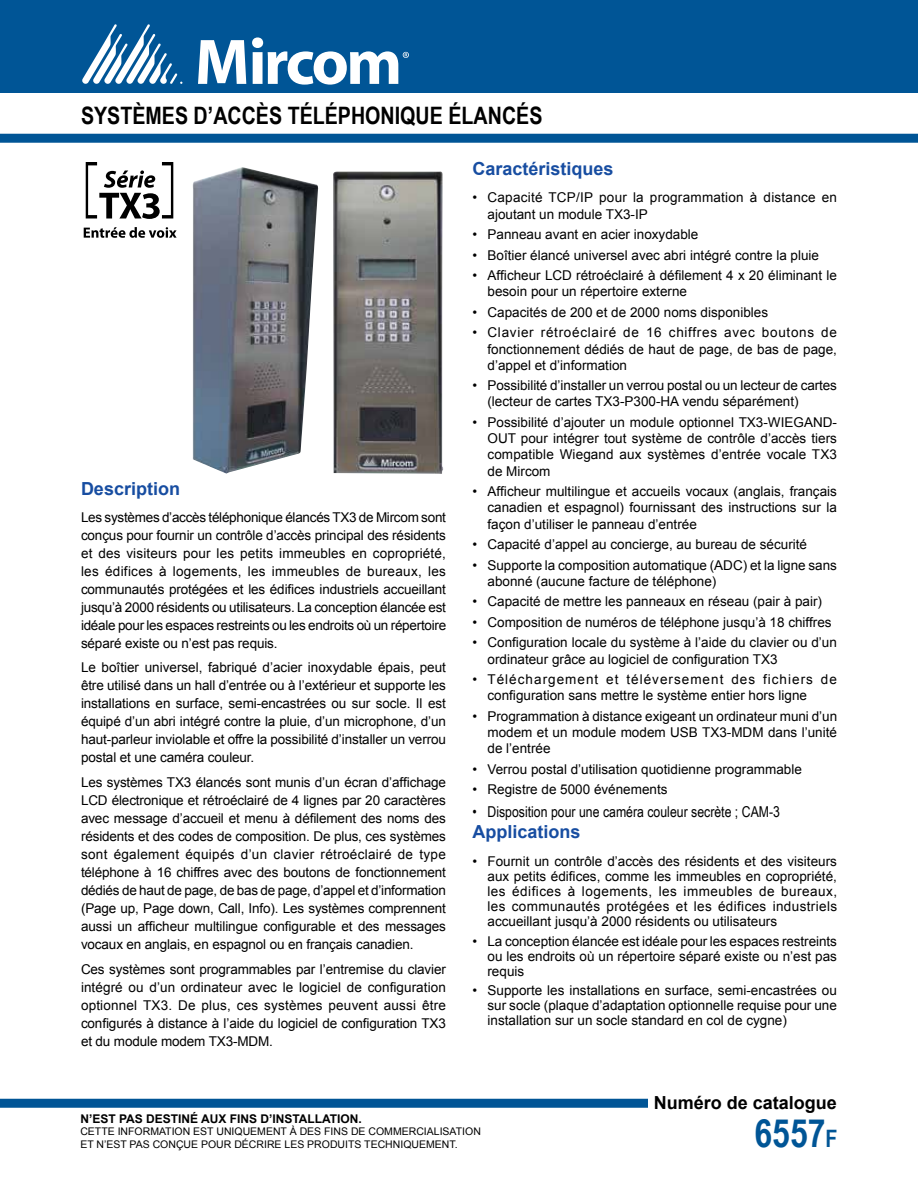
<style>
.page{position:relative;width:918px;height:1188px;background:#fff}
.page>*{position:absolute;margin:0;border:0;box-sizing:border-box;transform-origin:0 0}
.t1{font:700 39px "Arial Narrow";color:#005596}
.t2{font:700 24px "Arial Narrow";color:#000}
.t3{font:700 18px "Arial";color:#174da1}
.t4{font:700 18px "Arial";color:#000}
.t5{font:15px "Arial Narrow";color:#000}
.t6{font:13.5px/18px "Arial";color:#000;text-align:justify}
.t7{font:13.5px/16.2px "Arial";letter-spacing:.02em;color:#000}
.t8{font:700 12px "Arial";color:#000}
.t9{font:10.5px/12.6px "Arial";color:#000}
.s1{font-size:24px}
</style>
<div class="page">
<div style="left:0;top:0;width:918px;height:93px;background:#005596"></div>
<svg style="left:198px;top:40px;width:48px;height:44px"></svg>
<svg style="left:82px;top:24px;width:100px;height:60px"></svg>
<svg style="left:252px;top:37px;width:157px;height:48px"></svg>
<div style="left:0;top:134px;width:918px;height:9px;background:#005596"></div>
<div style="left:0;top:1099px;width:648px;height:9px;background:#005596"></div>
<img style="left:193px;top:167px;width:126px;height:307px">
<img style="left:333px;top:172px;width:110px;height:302px">
<svg style="left:84px;top:227px;width:93px;height:11px"></svg>
<svg style="left:86px;top:162px;width:87px;height:57px"></svg>
<h2 class="t2" style="left:81px;top:97px;width:463px">SYSTÈMES D’ACCÈS TÉLÉPHONIQUE ÉLANCÉS</h2>
<h3 class="t3" style="left:81px;top:477px;width:101px">Description</h3>
<p class="t6" style="left:81px;top:508px;width:367px">Les systèmes d’accès téléphonique élancés TX3 de Mircom sont conçus pour fournir un contrôle d’accès principal des résidents et des visiteurs pour les petits immeubles en copropriété, les édifices à logements, les immeubles de bureaux, les communautés protégées et les édifices industriels accueillant jusqu’à 2000 résidents ou utilisateurs. La conception élancée est idéale pour les espaces restreints ou les endroits où un répertoire séparé existe ou n’est pas requis.</p>
<p class="t6" style="left:81px;top:659px;width:367px">Le boîtier universel, fabriqué d’acier inoxydable épais, peut être utilisé dans un hall d’entrée ou à l’extérieur et supporte les installations en surface, semi-encastrées ou sur socle. Il est équipé d’un abri intégré contre la pluie, d’un microphone, d’un haut-parleur inviolable et offre la possibilité d’installer un verrou postal et une caméra couleur.</p>
<p class="t6" style="left:81px;top:774px;width:367px">Les systèmes TX3 élancés sont munis d’un écran d’affichage LCD électronique et rétroéclairé de 4 lignes par 20 caractères avec message d’accueil et menu à défilement des noms des résidents et des codes de composition. De plus, ces systèmes sont également équipés d’un clavier rétroéclairé de type téléphone à 16 chiffres avec des boutons de fonctionnement dédiés de haut de page, de bas de page, d’appel et d’information (Page up, Page down, Call, Info). Les systèmes comprennent aussi un afficheur multilingue configurable et des messages vocaux en anglais, en espagnol ou en français canadien.</p>
<p class="t6" style="left:81px;top:960px;width:366px">Ces systèmes sont programmables par l’entremise du clavier intégré ou d’un ordinateur avec le logiciel de configuration optionnel TX3. De plus, ces systèmes peuvent aussi être configurés à distance à l’aide du logiciel de configuration TX3 et du module modem TX3-MDM.</p>
<h3 class="t3" style="left:472px;top:157px;width:143px">Caractéristiques</h3>
<p class="t7" style="left:487px;top:190px;width:351px;text-indent:-15px">• Capacité TCP/IP pour la programmation à distance en ajoutant un module TX3-IP</p>
<p class="t6" style="left:472px;top:225px;width:227px">• Panneau avant en acier inoxydable</p>
<p class="t6" style="left:472px;top:246px;width:348px">• Boîtier élancé universel avec abri intégré contre la pluie</p>
<p class="t6" style="left:487px;top:267px;width:351px;line-height:16.2px;text-indent:-15px">• Afficheur LCD rétroéclairé à défilement 4 x 20 éliminant le besoin pour un répertoire externe</p>
<p class="t6" style="left:472px;top:303px;width:297px">• Capacités de 200 et de 2000 noms disponibles</p>
<p class="t6" style="left:487px;top:325px;width:351px;line-height:16.2px;text-indent:-15px">• Clavier rétroéclairé de 16 chiffres avec boutons de fonctionnement dédiés de haut de page, de bas de page, d’appel et d’information</p>
<p class="t6" style="left:487px;top:378px;width:351px;line-height:16.2px;text-indent:-15px">• Possibilité d’installer un verrou postal ou un lecteur de cartes (lecteur de cartes TX3-P300-HA vendu séparément)</p>
<p class="t6" style="left:487px;top:414px;width:351px;line-height:16.2px;text-indent:-15px">• Possibilité d’ajouter un module optionnel TX3-WIEGAND-OUT pour intégrer tout système de contrôle d’accès tiers compatible Wiegand aux systèmes d’entrée vocale TX3 de Mircom</p>
<p class="t6" style="left:487px;top:483px;width:351px;line-height:16.2px;text-indent:-15px">• Afficheur multilingue et accueils vocaux (anglais, français canadien et espagnol) fournissant des instructions sur la façon d’utiliser le panneau d’entrée</p>
<p class="t6" style="left:472px;top:535px;width:336px">• Capacité d’appel au concierge, au bureau de sécurité</p>
<p class="t6" style="left:487px;top:557px;width:351px;line-height:16.2px;text-indent:-15px">• Supporte la composition automatique (ADC) et la ligne sans abonné (aucune facture de téléphone)</p>
<p class="t6" style="left:472px;top:593px;width:351px">• Capacité de mettre les panneaux en réseau (pair à pair)</p>
<p class="t6" style="left:472px;top:613px;width:361px">• Composition de numéros de téléphone jusqu’à 18 chiffres</p>
<p class="t6" style="left:487px;top:635px;width:351px;line-height:16.2px;text-indent:-15px">• Configuration locale du système à l’aide du clavier ou d’un ordinateur grâce au logiciel de configuration TX3</p>
<p class="t6" style="left:487px;top:671px;width:351px;line-height:16.2px;text-indent:-15px">• Téléchargement et téléversement des fichiers de configuration sans mettre le système entier hors ligne</p>
<p class="t6" style="left:487px;top:708px;width:351px;line-height:16.2px;text-indent:-15px">• Programmation à distance exigeant un ordinateur muni d’un modem et un module modem USB TX3-MDM dans l’unité de l’entrée</p>
<p class="t6" style="left:472px;top:760px;width:331px">• Verrou postal d’utilisation quotidienne programmable</p>
<p class="t6" style="left:472px;top:781px;width:197px">• Registre de 5000 événements</p>
<p class="t5" style="left:472px;top:800px;width:309px">• Disposition pour une caméra couleur secrète ; CAM-3</p>
<h3 class="t3" style="left:472px;top:820px;width:110px">Applications</h3>
<p class="t6" style="left:487px;top:854px;width:351px;line-height:15px;text-indent:-15px">• Fournit un contrôle d’accès des résidents et des visiteurs aux petits édifices, comme les immeubles en copropriété, les édifices à logements, les immeubles de bureaux, les communautés protégées et les édifices industriels accueillant jusqu’à 2000 résidents ou utilisateurs</p>
<p class="t6" style="left:487px;top:934px;width:351px;line-height:15px;text-indent:-15px">• La conception élancée est idéale pour les espaces restreints ou les endroits où un répertoire séparé existe ou n’est pas requis</p>
<p class="t6" style="left:487px;top:983px;width:351px;line-height:15px;text-indent:-15px">• Supporte les installations en surface, semi-encastrées ou sur socle (plaque d’adaptation optionnelle requise pour une installation sur un socle standard en col de cygne)</p>
<h3 class="t4" style="left:654px;top:1091px;width:185px">Numéro de catalogue</h3>
<p class="t8" style="left:80px;top:1110px;width:283px">N’EST PAS DESTINÉ AUX FINS D’INSTALLATION.</p>
<p class="t9" style="left:80px;top:1125px;width:402px">CETTE INFORMATION EST UNIQUEMENT À DES FINS DE COMMERCIALISATION<br>ET N’EST PAS CONÇUE POUR DÉCRIRE LES PRODUITS TECHNIQUEMENT.</p>
<h1 class="t1" style="left:754px;top:1104px;width:85px">6557<span class="s1">F</span></h1>
</div>
